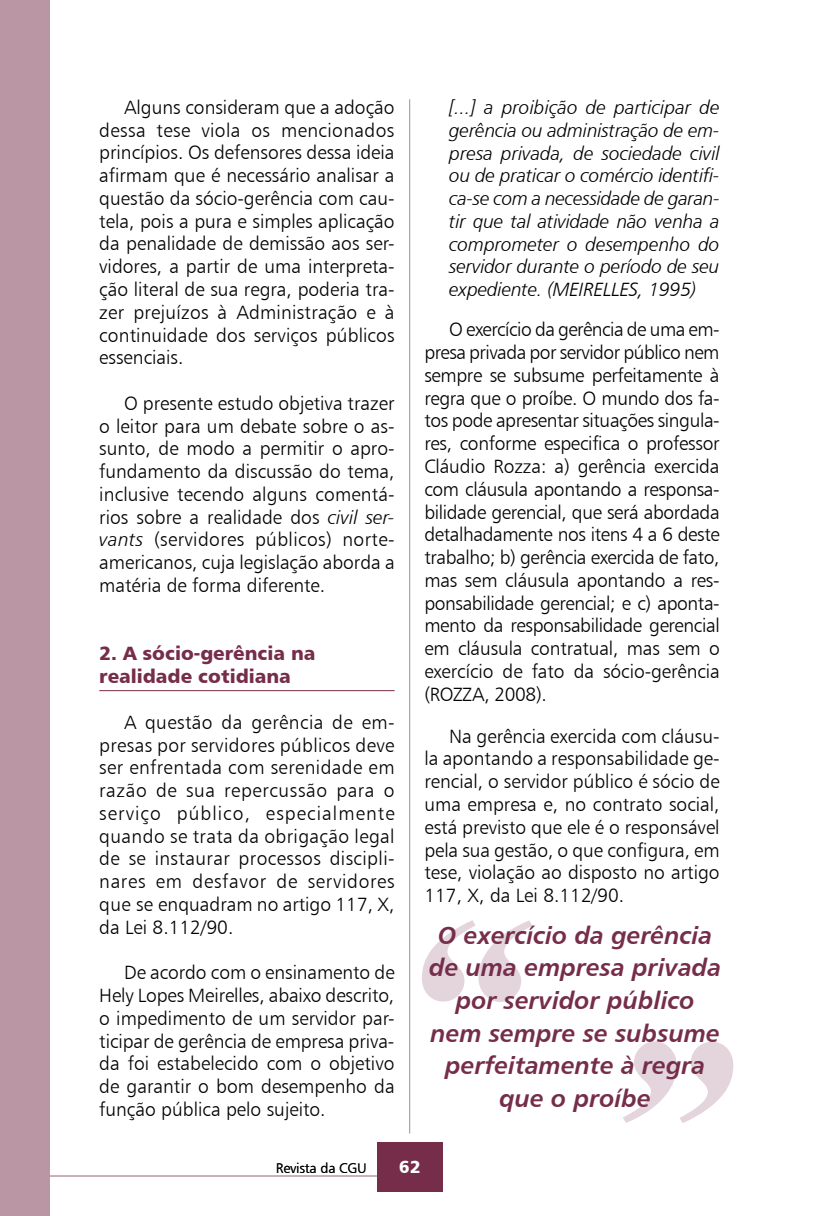
<style>
.page{position:relative;width:819px;height:1216px;background:#fff}
.page>*{position:absolute;margin:0;border:0;box-sizing:border-box;transform-origin:0 0}
.t1{font:24.5px/32.6px "Humanist 777 BT Bold Italic B";color:#752d4a;text-align:center}
.t2{font:19.25px/22.8px "Humanist 777 BT Light B";color:#000;text-align:justify}
.t3{font:19.25px/22.8px "Humanist 777 BT Light Italic B";letter-spacing:-.01em;color:#000;text-align:justify}
.t4{font:19.25px/22.8px "Humanist 777 BT Black B";color:#752d4a}
.t5{font:17.5px "Humanist 777 BT Black B";color:#fff}
.t6{font:14px "Humanist 777 BT Light B";color:#000}
.s1{font-family:"Humanist 777 BT Light Italic B"}
</style>
<div class="page">
<hr style="left:409px;top:99px;width:1px;height:1034px;background:#939598">
<div style="left:0;top:0;width:50px;height:1215px;background:#ba96a4"></div>
<hr style="left:0;top:1175px;width:381px;height:1px;background:#ba96a4">
<div style="left:377px;top:1141px;width:65px;height:50px;background:#752d4a"></div>
<hr style="left:99px;top:690px;width:295px;height:1px;background:#752d4a">
<svg style="left:623px;top:1041px;width:110px;height:82px"></svg>
<svg style="left:422px;top:920px;width:110px;height:81px"></svg>
<p class="t2" style="left:99px;top:95px;width:297px;text-indent:25px">Alguns consideram que a adoção dessa tese viola os mencionados princípios. Os defensores dessa ideia afirmam que é necessário analisar a questão da sócio-gerência com cau&shy;tela, pois a pura e simples aplicação da penalidade de demissão aos ser&shy;vidores, a partir de uma interpreta&shy;ção literal de sua regra, poderia tra&shy;zer prejuízos à Administração e à continuidade dos serviços públicos essenciais.</p>
<p class="t2" style="left:99px;top:391px;width:297px;text-indent:25px">O presente estudo objetiva trazer o leitor para um debate sobre o as&shy;sunto, de modo a permitir o apro&shy;fundamento da discussão do tema, inclusive tecendo alguns comentá&shy;rios sobre a realidade dos <span class="s1">civil ser&shy;vants</span> (servidores públicos) norte&shy;americanos, cuja legislação aborda a matéria de forma diferente.</p>
<p class="t4" style="left:99px;top:641px;width:218px">2. A sócio-gerência na realidade cotidiana</p>
<p class="t2" style="left:99px;top:710px;width:297px;text-indent:25px">A questão da gerência de em&shy;presas por servidores públicos deve ser enfrentada com serenidade em razão de sua repercussão para o serviço público, especialmente quando se trata da obrigação legal de se instaurar processos discipli&shy;nares em desfavor de servidores que se enquadram no artigo 117, X, da Lei 8.112/90.</p>
<p class="t2" style="left:99px;top:960px;width:297px;text-indent:25px">De acordo com o ensinamento de Hely Lopes Meirelles, abaixo descrito, o impedimento de um servidor par&shy;ticipar de gerência de empresa priva&shy;da foi estabelecido com o objetivo de garantir o bom desempenho da função pública pelo sujeito.</p>
<p class="t3" style="left:449px;top:96px;width:272px">[...] a proibição de participar de gerência ou administração de em&shy;presa privada, de sociedade civil ou de praticar o comércio identifi&shy;ca-se com a necessidade de garan&shy;tir que tal atividade não venha a comprometer o desempenho do servidor durante o período de seu expediente. (MEIRELLES, 1995)</p>
<p class="t2" style="left:424px;top:318px;width:297px;text-indent:25px">O exercício da gerência de uma em&shy;presa privada por servidor público nem sempre se subsume perfeitamente à regra que o proíbe. O mundo dos fa&shy;tos pode apresentar situações singula&shy;res, conforme especifica o professor Cláudio Rozza: a) gerência exercida com cláusula apontando a responsa&shy;bilidade gerencial, que será abordada detalhadamente nos itens 4 a 6 deste trabalho; b) gerência exercida de fato, mas sem cláusula apontando a res&shy;ponsabilidade gerencial; e c) aponta&shy;mento da responsabilidade gerencial em cláusula contratual, mas sem o exercício de fato da sócio-gerência (ROZZA, 2008).</p>
<p class="t2" style="left:424px;top:724px;width:297px;text-indent:25px">Na gerência exercida com cláusu&shy;la apontando a responsabilidade ge&shy;rencial, o servidor público é sócio de uma empresa e, no contrato social, está previsto que ele é o responsável pela sua gestão, o que configura, em tese, violação ao disposto no artigo 117, X, da Lei 8.112/90.</p>
<p class="t1" style="left:429px;top:918px;width:293px">O exercício da gerência de uma empresa privada por servidor público nem sempre se subsume perfeitamente à regra que o proíbe</p>
<p class="t6" style="left:276px;top:1159px;width:92px">Revista da CGU</p>
<p class="t5" style="left:399px;top:1155px;width:23px">62</p>
</div>
